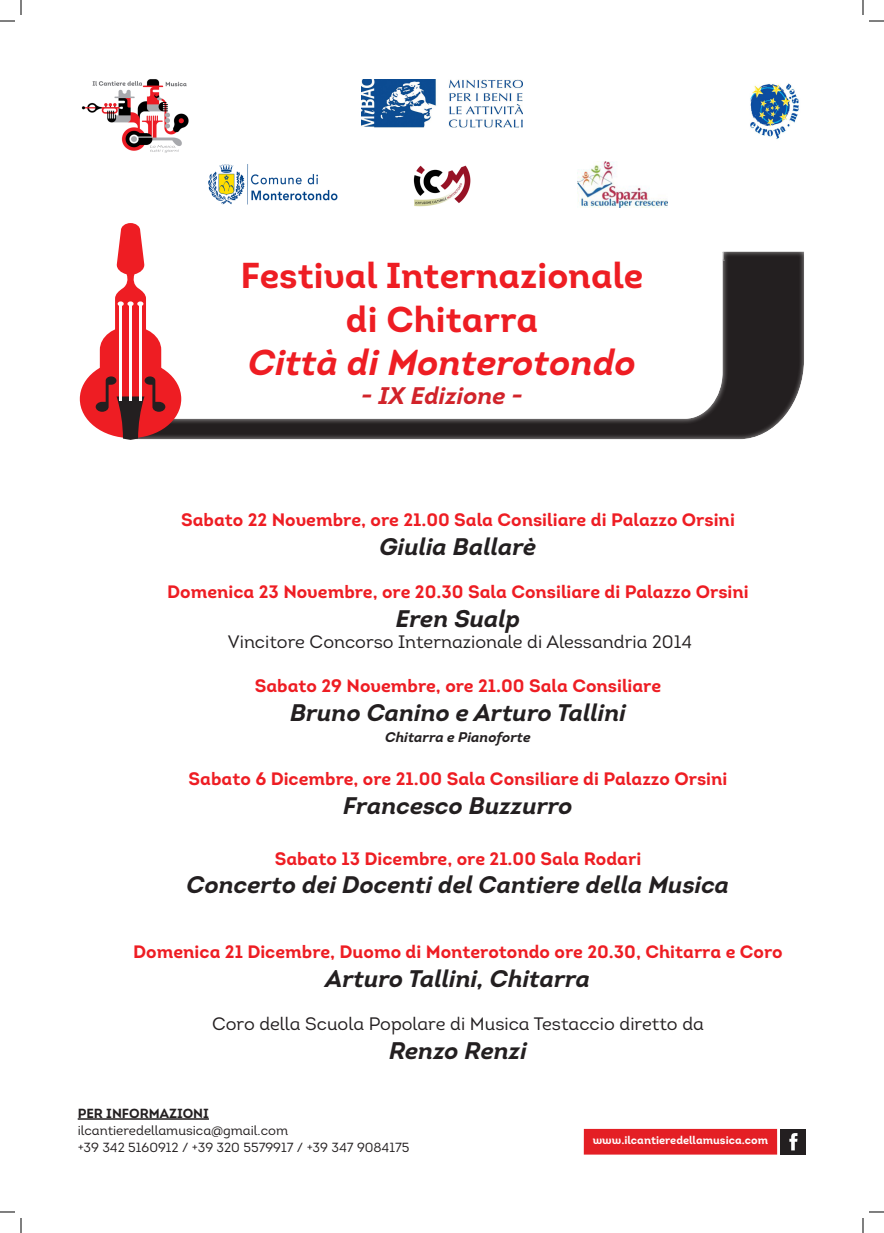
<style>
.page{position:relative;width:884px;height:1233px;background:#fff}
.page>*{position:absolute;margin:0;border:0;box-sizing:border-box;transform-origin:0 0}
.t1{font:36px/43.2px "Intro Bold Alt";color:#ee1d23;text-align:center}
.t2{font:italic 700 36px "Intro";color:#ee1d23}
.t3{font:italic 700 24px "Intro";color:#231f20}
.t4{font:italic 700 24px "Intro";color:#d1232a}
.t5{font:18px "Intro Bold Alt";color:#ee1d23}
.t6{font:18px "Intro Book Alt";color:#231f20}
.t7{font:italic 700 14px "Intro";color:#231f20}
.t8{font:13.2px "Intro Book Alt";color:#231f20}
.t9{font:13.2px "Intro Bold Alt";color:#231f20}
.t10{font:11.2px "Intro Bold Alt";color:#fff}
</style>
<div class="page">
<hr style="left:78px;top:1118px;width:131px;height:1px;background:#231f20">
<div style="left:584px;top:1129px;width:193px;height:25px;background:#e41f25"></div>
<div style="left:781px;top:1129px;width:25px;height:25px;background:#231f20"></div>
<svg style="left:789px;top:1133px;width:8px;height:17px"></svg>
<div style="left:135px;top:247px;width:670px;height:192px;background:#fff;opacity:.75"></div>
<div style="left:80px;top:360px;width:101px;height:78px;background:#ee1d23;border-radius:50%"></div>
<svg style="left:96px;top:223px;width:69px;height:217px"></svg>
<hr style="left:119px;top:304px;width:3px;height:96px;background:#fff">
<hr style="left:129px;top:304px;width:3px;height:96px;background:#fff">
<hr style="left:139px;top:304px;width:3px;height:96px;background:#fff">
<img style="left:750px;top:83px;width:49px;height:57px">
<img style="left:361px;top:80px;width:161px;height:47px">
<img style="left:209px;top:164px;width:129px;height:41px">
<img style="left:413px;top:165px;width:58px;height:42px">
<img style="left:577px;top:162px;width:90px;height:46px">
<img style="left:81px;top:79px;width:108px;height:74px">
<svg style="left:0;top:1211px;width:15px;height:1px"></svg>
<svg style="left:869px;top:1211px;width:15px;height:1px"></svg>
<svg style="left:0;top:0;width:22px;height:22px"></svg>
<svg style="left:20px;top:1218px;width:2px;height:15px"></svg>
<svg style="left:862px;top:0;width:22px;height:22px"></svg>
<svg style="left:862px;top:1218px;width:2px;height:15px"></svg>
<p class="t1" style="left:241px;top:254px;width:404px">Festival Internazionale di Chitarra</p>
<p class="t2" style="left:248px;top:339px;width:389px">Città di Monterotondo</p>
<p class="t4" style="left:361px;top:380px;width:163px">- IX Edizione -</p>
<p class="t5" style="left:181px;top:508px;width:555px">Sabato 22 Novembre, ore 21.00 Sala Consiliare di Palazzo Orsini</p>
<p class="t3" style="left:380px;top:531px;width:158px">Giulia Ballarè</p>
<p class="t5" style="left:167px;top:580px;width:583px">Domenica 23 Novembre, ore 20.30 Sala Consiliare di Palazzo Orsini</p>
<p class="t3" style="left:396px;top:603px;width:126px">Eren Sualp</p>
<p class="t6" style="left:228px;top:631px;width:466px">Vincitore Concorso Internazionale di Alessandria 2014</p>
<p class="t5" style="left:255px;top:674px;width:408px">Sabato 29 Novembre, ore 21.00 Sala Consiliare</p>
<p class="t3" style="left:290px;top:697px;width:337px">Bruno Canino e Arturo Tallini</p>
<p class="t7" style="left:385px;top:728px;width:147px">Chitarra e Pianoforte</p>
<p class="t5" style="left:189px;top:767px;width:540px">Sabato 6 Dicembre, ore 21.00 Sala Consiliare di Palazzo Orsini</p>
<p class="t3" style="left:343px;top:790px;width:231px">Francesco Buzzurro</p>
<p class="t5" style="left:275px;top:846px;width:368px">Sabato 13 Dicembre, ore 21.00 Sala Rodari</p>
<p class="t3" style="left:187px;top:869px;width:544px">Concerto dei Docenti del Cantiere della Musica</p>
<p class="t5" style="left:133px;top:940px;width:651px">Domenica 21 Dicembre, Duomo di Monterotondo ore 20.30, Chitarra e Coro</p>
<p class="t3" style="left:326px;top:963px;width:266px">Arturo Tallini, Chitarra</p>
<p class="t6" style="left:212px;top:1013px;width:493px">Coro della Scuola Popolare di Musica Testaccio diretto da</p>
<p class="t3" style="left:389px;top:1035px;width:139px">Renzo Renzi</p>
<p class="t9" style="left:78px;top:1104px;width:133px">PER INFORMAZIONI</p>
<p class="t8" style="left:78px;top:1122px;width:212px">ilcantieredellamusica@gmail.com</p>
<p class="t8" style="left:78px;top:1139px;width:333px">+39 342 5160912 / +39 320 5579917 / +39 347 9084175</p>
<p class="t10" style="left:593px;top:1133px;width:177px">www.ilcantieredellamusica.com</p>
</div>
